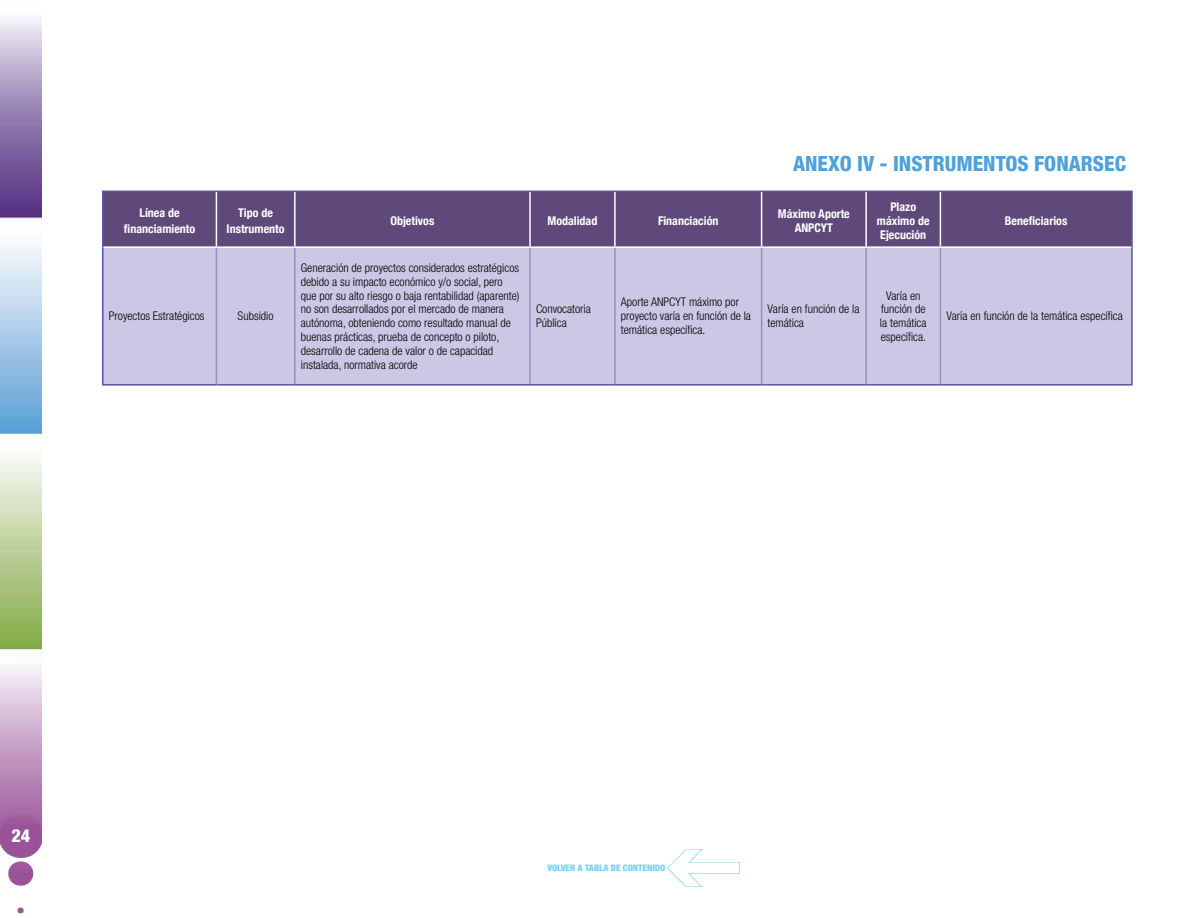
<style>
.page{position:relative;width:1188px;height:918px;background:#fff}
.page>*{position:absolute;margin:0;border:0;box-sizing:border-box;transform-origin:0 0}
.t1{font:800 condensed 21px "Helvetica Neue LT Std";color:#4fa2d9}
.t2{font:800 condensed 18px "Helvetica Neue LT Std";color:#fff}
.t3{font:300 condensed 12px/13.8px "Helvetica Neue LT Std";color:#000}
.t4{font:700 condensed 12px/13.8px "Helvetica Neue";color:#fff;text-align:center}
.t5{font:800 condensed 9px "Helvetica Neue LT Std";color:#6dcff6}
</style>
<div class="page">
<img style="left:0;top:19px;width:42px;height:895px">
<img style="left:668px;top:850px;width:72px;height:37px">
<div style="left:104px;top:192px;width:1027px;height:54px;background:#5f497a"></div>
<div style="left:104px;top:248px;width:1027px;height:136px;background:#ccc7e4"></div>
<hr style="left:216px;top:248px;width:1px;height:136px;background:#9f8ab9">
<hr style="left:294px;top:248px;width:2px;height:136px;background:#9f8ab9">
<hr style="left:529px;top:248px;width:2px;height:136px;background:#9f8ab9">
<hr style="left:614px;top:248px;width:2px;height:136px;background:#9f8ab9">
<hr style="left:761px;top:248px;width:1px;height:136px;background:#9f8ab9">
<hr style="left:865px;top:248px;width:2px;height:136px;background:#9f8ab9">
<hr style="left:940px;top:248px;width:1px;height:136px;background:#9f8ab9">
<hr style="left:216px;top:192px;width:1px;height:54px;background:#fff">
<hr style="left:294px;top:192px;width:2px;height:54px;background:#fff">
<hr style="left:529px;top:192px;width:2px;height:54px;background:#fff">
<hr style="left:614px;top:192px;width:2px;height:54px;background:#fff">
<hr style="left:761px;top:192px;width:1px;height:54px;background:#fff">
<hr style="left:865px;top:192px;width:2px;height:54px;background:#fff">
<hr style="left:940px;top:192px;width:1px;height:54px;background:#fff">
<hr style="left:102px;top:191px;width:114px;height:1px;background:#5457a6">
<hr style="left:102px;top:192px;width:2px;height:55px;background:#5457a6">
<hr style="left:216px;top:191px;width:79px;height:1px;background:#5457a6">
<hr style="left:295px;top:191px;width:235px;height:1px;background:#5457a6">
<hr style="left:530px;top:191px;width:85px;height:1px;background:#5457a6">
<hr style="left:615px;top:191px;width:147px;height:1px;background:#5457a6">
<hr style="left:762px;top:191px;width:104px;height:1px;background:#5457a6">
<hr style="left:866px;top:191px;width:74px;height:1px;background:#5457a6">
<hr style="left:940px;top:191px;width:193px;height:1px;background:#5457a6">
<hr style="left:1131px;top:192px;width:2px;height:55px;background:#5457a6">
<hr style="left:102px;top:247px;width:2px;height:137px;background:#5457a6">
<hr style="left:1131px;top:247px;width:2px;height:137px;background:#5457a6">
<hr style="left:102px;top:384px;width:114px;height:2px;background:#5457a6">
<hr style="left:216px;top:384px;width:79px;height:2px;background:#5457a6">
<hr style="left:295px;top:384px;width:235px;height:2px;background:#5457a6">
<hr style="left:530px;top:384px;width:85px;height:2px;background:#5457a6">
<hr style="left:615px;top:384px;width:147px;height:2px;background:#5457a6">
<hr style="left:762px;top:384px;width:104px;height:2px;background:#5457a6">
<hr style="left:866px;top:384px;width:74px;height:2px;background:#5457a6">
<hr style="left:940px;top:384px;width:193px;height:2px;background:#5457a6">
<h1 class="t1" style="left:793px;top:150px;width:119px">ANEXO IV - INSTRUMENTOS</h1>
<h1 class="t1" style="left:1034px;top:150px;width:93px">FONARSEC</h1>
<p class="t4" style="left:124px;top:205px;width:73px;line-height:15px">Línea de financiamiento</p>
<p class="t4" style="left:227px;top:205px;width:59px;line-height:15px">Tipo de<br>Instrumento</p>
<p class="t4" style="left:390px;top:213px;width:45px">Objetivos</p>
<p class="t4" style="left:547px;top:213px;width:51px">Modalidad</p>
<p class="t4" style="left:658px;top:213px;width:62px">Financiación</p>
<p class="t4" style="left:778px;top:206px;width:74px">Máximo Aporte<br>ANPCYT</p>
<p class="t4" style="left:877px;top:199px;width:54px">Plazo máximo de<br>Ejecución</p>
<p class="t3" style="left:109px;top:309px;width:97px">Proyectos Estratégicos</p>
<p class="t3" style="left:238px;top:309px;width:37px">Subsidio</p>
<p class="t3" style="left:301px;top:261px;width:220px">Generación de proyectos considerados estratégicos debido a su impacto económico y/o social, pero que por su alto riesgo o baja rentabilidad (aparente) no son desarrollados por el mercado de manera autónoma, obteniendo como resultado manual de buenas prácticas, prueba de concepto o piloto, desarrollo de cadena de valor o de capacidad instalada, normativa acorde</p>
<p class="t3" style="left:536px;top:302px;width:56px">Convocatoria<br>Pública</p>
<p class="t3" style="left:621px;top:295px;width:132px">Aporte ANPCYT máximo por proyecto varía en función de la temática específica.</p>
<p class="t3" style="left:768px;top:302px;width:93px">Varía en función de la temática</p>
<p class="t3" style="left:880px;top:288px;width:48px;text-align:center">Varía en función de la temática específica.</p>
<p class="t4" style="left:1005px;top:213px;width:64px">Beneficiarios</p>
<p class="t3" style="left:946px;top:309px;width:178px">Varía en función de la temática específica</p>
<h2 class="t2" style="left:12px;top:825px;width:20px">24</h2>
<p class="t5" style="left:547px;top:862px;width:119px">VOLVER A TABLA DE CONTENIDO</p>
</div>
